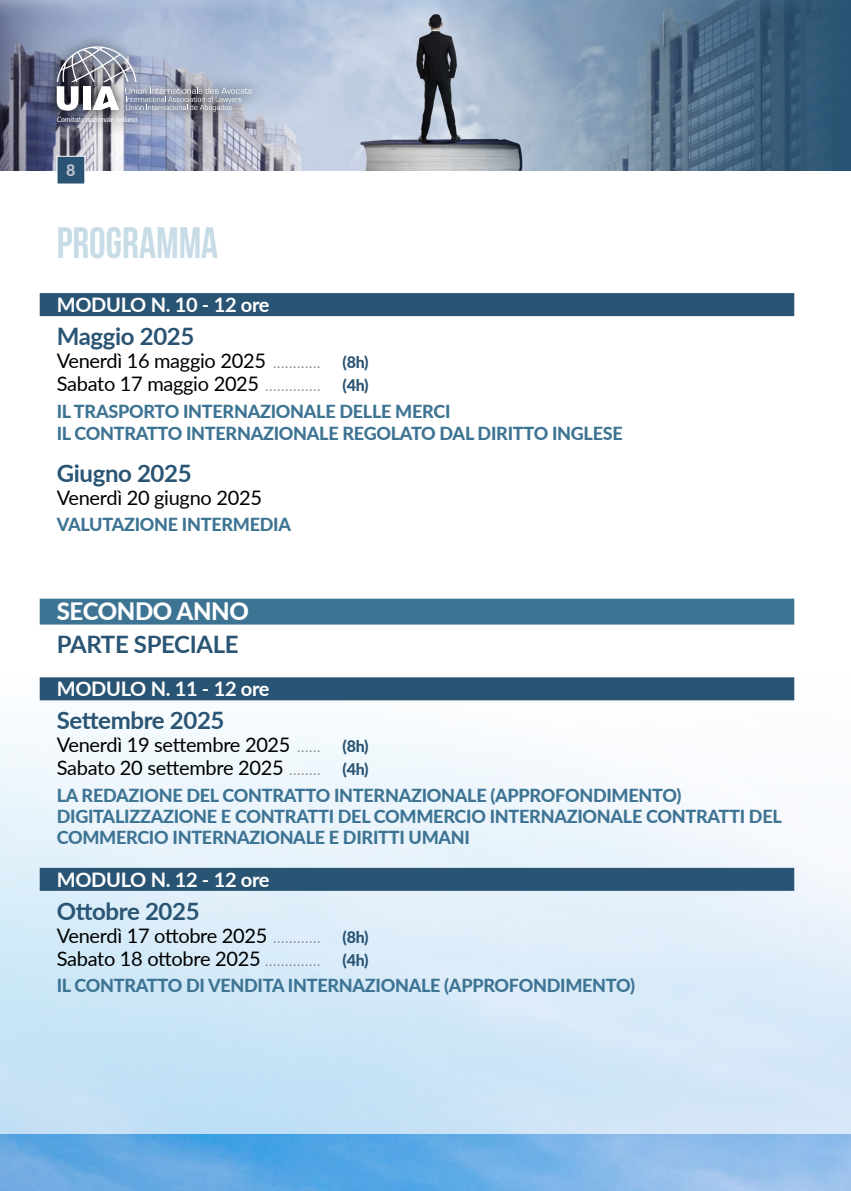
<style>
.page{position:relative;width:851px;height:1191px;background:#fff}
.page>*{position:absolute;margin:0;border:0;box-sizing:border-box;transform-origin:0 0}
.t1{font:44px "Bebas Neue";color:#c7dce7;scale:.95 1}
.t2{font:700 24px "Lato";letter-spacing:-.015em;color:#295473}
.t3{font:800 24px "Lato";letter-spacing:-.015em;color:#fff}
.t4{font:20px "Lato";letter-spacing:-.015em;color:#000}
.t5{font:700 20px "Lato";letter-spacing:-.015em;color:#fff}
.t6{font:800 18px/21px "Lato";letter-spacing:-.015em;color:#3e7493}
.t7{font:800 16px "Lato";letter-spacing:-.015em;color:#295473}
.t8{font:800 16px "Lato";color:#bec2d0}
.t9{font:italic 7.4px "Lato";letter-spacing:-.02em;color:#fff}
.s1{font-size:14px;color:#878787}
</style>
<div class="page">
<img style="left:0;top:0;width:850px;height:170px">
<hr style="left:850px;top:0;width:1px;height:170px;background:#295473">
<img style="left:0;top:1134px;width:850px;height:57px">
<svg style="left:44px;top:34px;width:219px;height:100px;background:#969fb6"></svg>
<svg style="left:57px;top:46px;width:195px;height:66px;background:#a2a9ba"></svg>
<div style="left:57px;top:156px;width:28px;height:28px;background:#295473"></div>
<div style="left:40px;top:293px;width:754px;height:23px;background:#295473"></div>
<div style="left:40px;top:598px;width:754px;height:26px;background:#3e7493"></div>
<div style="left:40px;top:677px;width:754px;height:23px;background:#295473"></div>
<div style="left:40px;top:868px;width:754px;height:23px;background:#295473"></div>
<p class="t9" style="left:57px;top:114px;width:82px">Comitato nazionale italiano</p>
<p class="t8" style="left:66px;top:158px;width:11px">8</p>
<h1 class="t1" style="left:57px;top:218px;width:171px">PROGRAMMA</h1>
<p class="t5" style="left:57px;top:290px;width:214px">MODULO N. 10 - 12 ore</p>
<h2 class="t2" style="left:57px;top:318px;width:139px">Maggio 2025</h2>
<p class="t4" style="left:57px;top:346px;width:265px">Venerdì 16 maggio 2025 <span class="s1">............</span></p>
<p class="t7" style="left:342px;top:350px;width:28px">(8h)</p>
<p class="t4" style="left:57px;top:369px;width:265px">Sabato 17 maggio 2025 <span class="s1">..............</span></p>
<p class="t7" style="left:342px;top:373px;width:28px">(4h)</p>
<p class="t6" style="left:57px;top:399px;width:567px;line-height:23px">IL TRASPORTO INTERNAZIONALE DELLE MERCI<br>IL CONTRATTO INTERNAZIONALE REGOLATO DAL DIRITTO INGLESE</p>
<h2 class="t2" style="left:57px;top:455px;width:136px">Giugno 2025</h2>
<p class="t4" style="left:57px;top:483px;width:207px">Venerdì 20 giugno 2025</p>
<p class="t6" style="left:57px;top:513px;width:236px">VALUTAZIONE INTERMEDIA</p>
<h2 class="t3" style="left:57px;top:594px;width:194px">SECONDO ANNO</h2>
<h2 class="t2" style="left:57px;top:627px;width:183px">PARTE SPECIALE</h2>
<p class="t5" style="left:57px;top:674px;width:214px">MODULO N. 11 - 12 ore</p>
<h2 class="t2" style="left:57px;top:702px;width:169px">Settembre 2025</h2>
<p class="t4" style="left:57px;top:730px;width:265px">Venerdì 19 settembre 2025 <span class="s1">......</span></p>
<p class="t7" style="left:342px;top:734px;width:28px">(8h)</p>
<p class="t4" style="left:57px;top:753px;width:265px">Sabato 20 settembre 2025 <span class="s1">........</span></p>
<p class="t7" style="left:342px;top:757px;width:28px">(4h)</p>
<p class="t6" style="left:57px;top:784px;width:726px">LA REDAZIONE DEL CONTRATTO INTERNAZIONALE (APPROFONDIMENTO)<br>DIGITALIZZAZIONE E CONTRATTI DEL COMMERCIO INTERNAZIONALE CONTRATTI DEL<br>COMMERCIO INTERNAZIONALE E DIRITTI UMANI</p>
<p class="t5" style="left:57px;top:864px;width:214px">MODULO N. 12 - 12 ore</p>
<h2 class="t2" style="left:57px;top:893px;width:144px">Ottobre 2025</h2>
<p class="t4" style="left:57px;top:921px;width:265px">Venerdì 17 ottobre 2025 <span class="s1">............</span></p>
<p class="t7" style="left:342px;top:924px;width:28px">(8h)</p>
<p class="t4" style="left:57px;top:944px;width:265px">Sabato 18 ottobre 2025 <span class="s1">..............</span></p>
<p class="t7" style="left:342px;top:947px;width:28px">(4h)</p>
<p class="t6" style="left:57px;top:974px;width:580px">IL CONTRATTO DI VENDITA INTERNAZIONALE (APPROFONDIMENTO)</p>
</div>
